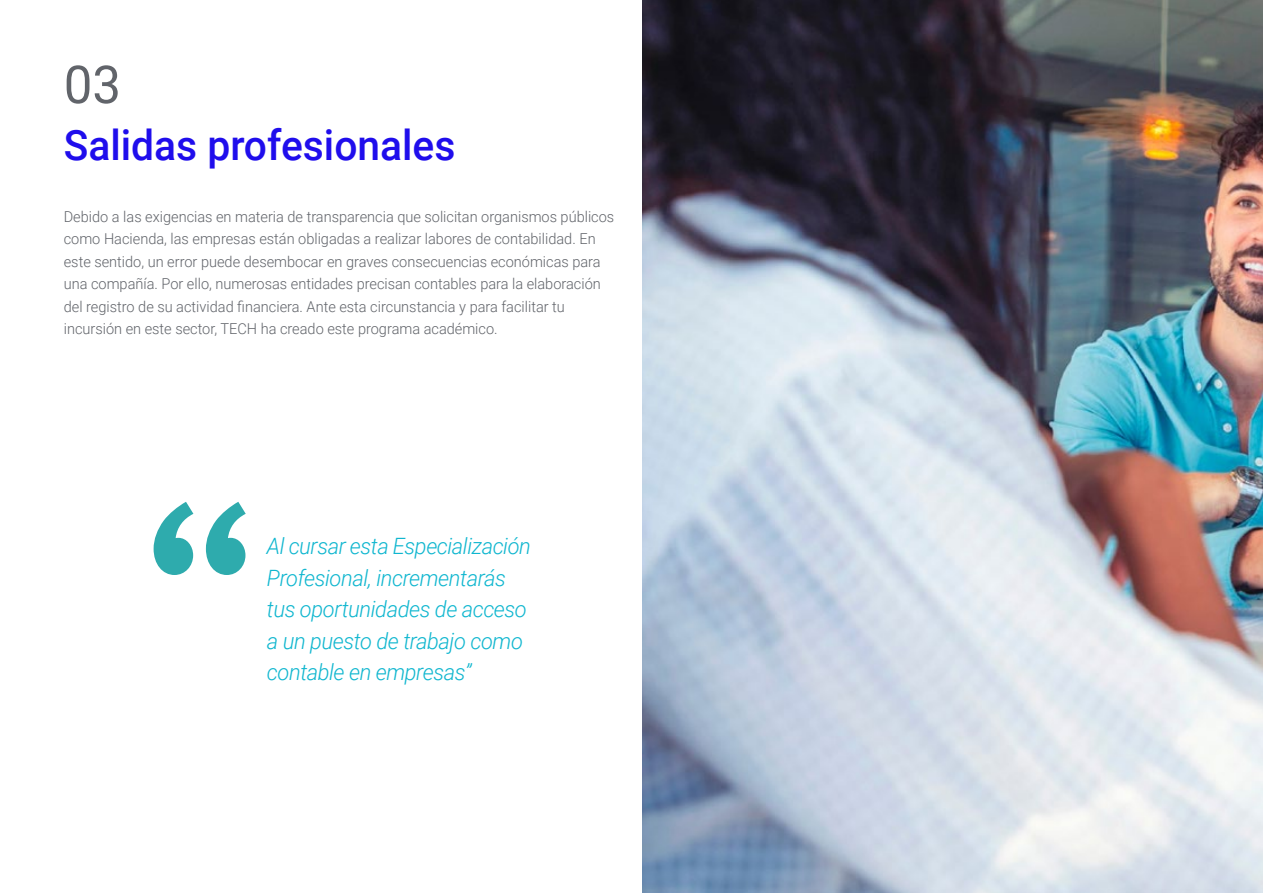
<style>
.page{position:relative;width:1263px;height:893px;background:#fff}
.page>*{position:absolute;margin:0;border:0;box-sizing:border-box;transform-origin:0 0}
.t1{font:52.5px "Roboto";color:#61646a}
.t2{font:500 42px "Roboto";color:#1f0dec}
.t3{font:italic 300 22.5px/31.5px "Roboto";letter-spacing:-.02em;color:#0fb6cf}
.t4{font:300 15px/22.5px "Roboto";color:#61646a}
</style>
<div class="page">
<img style="left:642px;top:0;width:621px;height:893px">
<svg style="left:154px;top:502px;width:92px;height:73px"></svg>
<h1 class="t1" style="left:64px;top:48px;width:59px">03</h1>
<h2 class="t2" style="left:64px;top:115px;width:393px">Salidas profesionales</h2>
<p class="t4" style="left:64px;top:205px;width:552px">Debido a las exigencias en materia de transparencia que solicitan organismos públicos como Hacienda, las empresas están obligadas a realizar labores de contabilidad. En este sentido, un error puede desembocar en graves consecuencias económicas para una compañía. Por ello, numerosas entidades precisan contables para la elaboración del registro de su actividad financiera. Ante esta circunstancia y para facilitar tu incursión en este sector, TECH ha creado este programa académico.</p>
<h3 class="t3" style="left:267px;top:530px;width:265px">Al cursar esta Especialización<br>Profesional, incrementarás tus oportunidades de acceso a un puesto de trabajo como contable en empresas”</h3>
</div>
